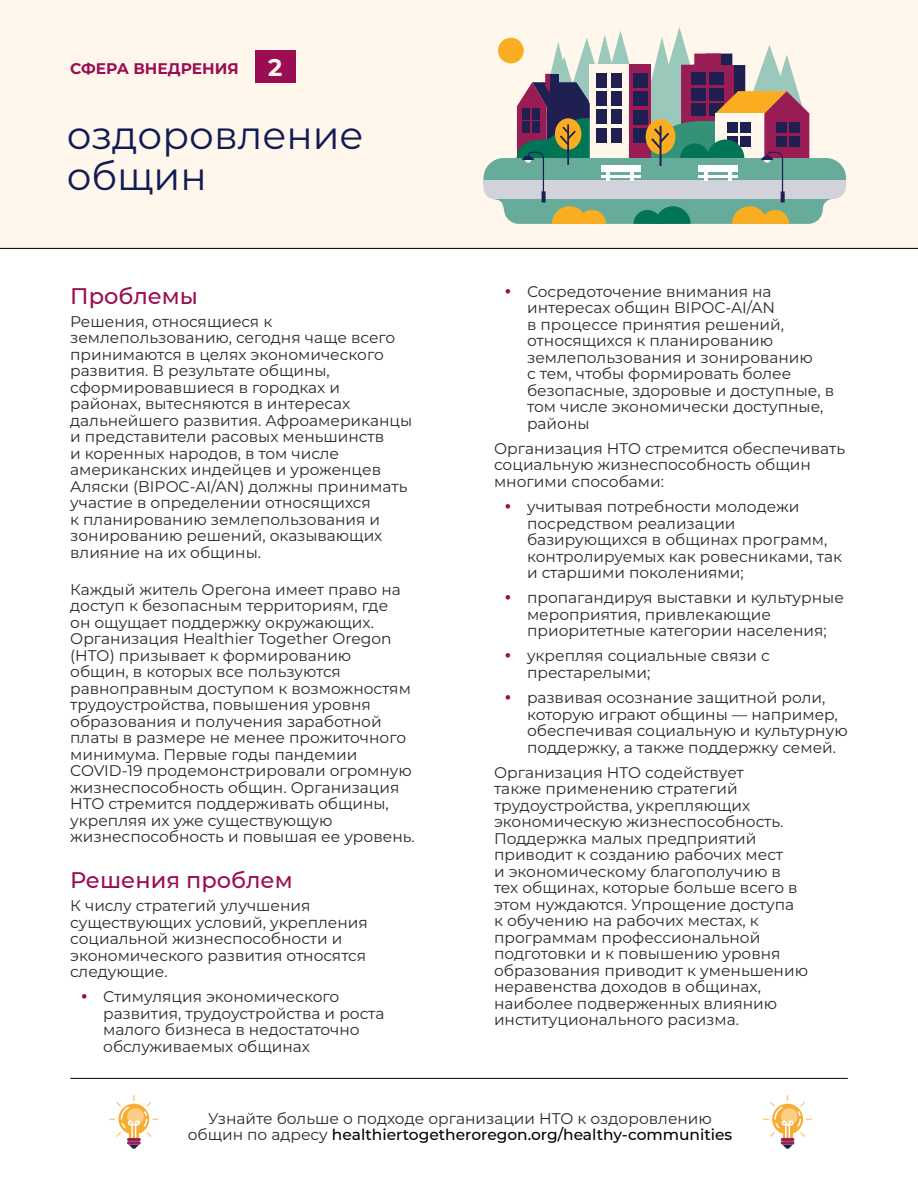
<style>
.page{position:relative;width:918px;height:1188px;background:#fff}
.page>*{position:absolute;margin:0;border:0;box-sizing:border-box;transform-origin:0 0}
.t1{font:39px/40.5px "Montserrat";color:#111b54}
.t2{font:500 22.5px "Montserrat";color:#9b0d52}
.t3{font:15.45px/16.5px "Montserrat";color:#292929}
.t4{font:700 15.45px "Montserrat";color:#9b0d52}
.s1{font-size:24.15px;color:#fff7ec}
.s2{font-weight:500;color:#000}
</style>
<div class="page">
<hr style="left:70px;top:1078px;width:778px;height:1px;background:#000">
<svg style="left:764px;top:1096px;width:47px;height:53px"></svg>
<svg style="left:129px;top:1145px;width:10px;height:4px"></svg>
<hr style="left:127px;top:1138px;width:14px;height:3px;background:#972055;border-radius:2px">
<svg style="left:127px;top:1141px;width:14px;height:4px"></svg>
<svg style="left:110px;top:1096px;width:48px;height:43px"></svg>
<div style="left:0;top:0;width:918px;height:248px;background:#fff7ec"></div>
<div style="left:482px;top:158px;width:364px;height:25px;background:#67ac9a"></div>
<svg style="left:494px;top:199px;width:338px;height:25px"></svg>
<div style="left:482px;top:181px;width:364px;height:18px;background:#d2d2dc"></div>
<div style="left:498px;top:38px;width:26px;height:25px;background:#faad20;border-radius:50%"></div>
<svg style="left:516px;top:27px;width:293px;height:197px"></svg>
<hr style="left:0;top:248px;width:918px;height:1px;background:#000">
<div style="left:255px;top:51px;width:40px;height:32px;background:#9b0d52"></div>
<p class="t4" style="left:70px;top:57px;width:214px">СФЕРА ВНЕДРЕНИЯ <span class="s1">2</span></p>
<h1 class="t1" style="left:67px;top:114px;width:298px">оздоровление общин</h1>
<h2 class="t2" style="left:70px;top:280px;width:129px">Проблемы</h2>
<p class="t3" style="left:70px;top:313px;width:344px">Решения, относящиеся к землепользованию, сегодня чаще всего принимаются в целях экономического развития. В результате общины, сформировавшиеся в городках и районах, вытесняются в интересах дальнейшего развития. Афроамериканцы и представители расовых меньшинств<br>и коренных народов, в том числе американских индейцев и уроженцев Аляски (BIPOC-AI/AN) должны принимать участие в определении относящихся<br>к планированию землепользования и зонированию решений, оказывающих влияние на их общины.</p>
<p class="t3" style="left:70px;top:580px;width:346px">Каждый житель Орегона имеет право на доступ к безопасным территориям, где<br>он ощущает поддержку окружающих.<br>Организация Healthier Together Oregon (HTO) призывает к формированию<br>общин, в которых все пользуются равноправным доступом к возможностям трудоустройства, повышения уровня образования и получения заработной платы в размере не менее прожиточного минимума. Первые годы пандемии COVID-19 продемонстрировали огромную жизнеспособность общин. Организация HTO стремится поддерживать общины, укрепляя их уже существующую жизнеспособность и повышая ее уровень.</p>
<h2 class="t2" style="left:70px;top:864px;width:224px">Решения проблем</h2>
<p class="t3" style="left:70px;top:897px;width:299px">К числу стратегий улучшения существующих условий, укрепления социальной жизнеспособности и экономического развития относятся следующие.</p>
<p class="t3" style="left:103px;top:988px;width:283px">Стимуляция экономического развития, трудоустройства и роста малого бизнеса в недостаточно обслуживаемых общинах</p>
<p class="t3" style="left:527px;top:283px;width:309px">Сосредоточение внимания на интересах общин BIPOC-AI/AN<br>в процессе принятия решений, относящихся к планированию землепользования и зонированию<br>с тем, чтобы формировать более безопасные, здоровые и доступные, в том числе экономически доступные, районы</p>
<p class="t3" style="left:494px;top:440px;width:353px">Организация HTO стремится обеспечивать социальную жизнеспособность общин многими способами:</p>
<p class="t3" style="left:527px;top:498px;width:317px">учитывая потребности молодежи посредством реализации базирующихся в общинах программ, контролируемых как ровесниками, так и старшими поколениями;</p>
<p class="t3" style="left:527px;top:589px;width:318px">пропагандируя выставки и культурные мероприятия, привлекающие приоритетные категории населения;</p>
<p class="t3" style="left:527px;top:647px;width:244px">укрепляя социальные связи с престарелыми;</p>
<p class="t3" style="left:527px;top:689px;width:322px">развивая осознание защитной роли, которую играют общины — например, обеспечивая социальную и культурную поддержку, а также поддержку семей.</p>
<p class="t3" style="left:494px;top:763px;width:316px">Организация HTO содействует<br>также применению стратегий трудоустройства, укрепляющих экономическую жизнеспособность.<br>Поддержка малых предприятий приводит к созданию рабочих мест<br>и экономическому благополучию в тех общинах, которые больше всего в этом нуждаются. Упрощение доступа<br>к обучению на рабочих местах, к программам профессиональной подготовки и к повышению уровня образования приводит к уменьшению неравенства доходов в общинах, наиболее подверженных влиянию институционального расизма.</p>
<p class="t3" style="left:188px;top:1110px;width:546px;text-align:center">Узнайте больше о подходе организации HTO к оздоровлению общин по адресу <span class="s2">healthiertogetheroregon.org/healthy-communities</span></p>
</div>
